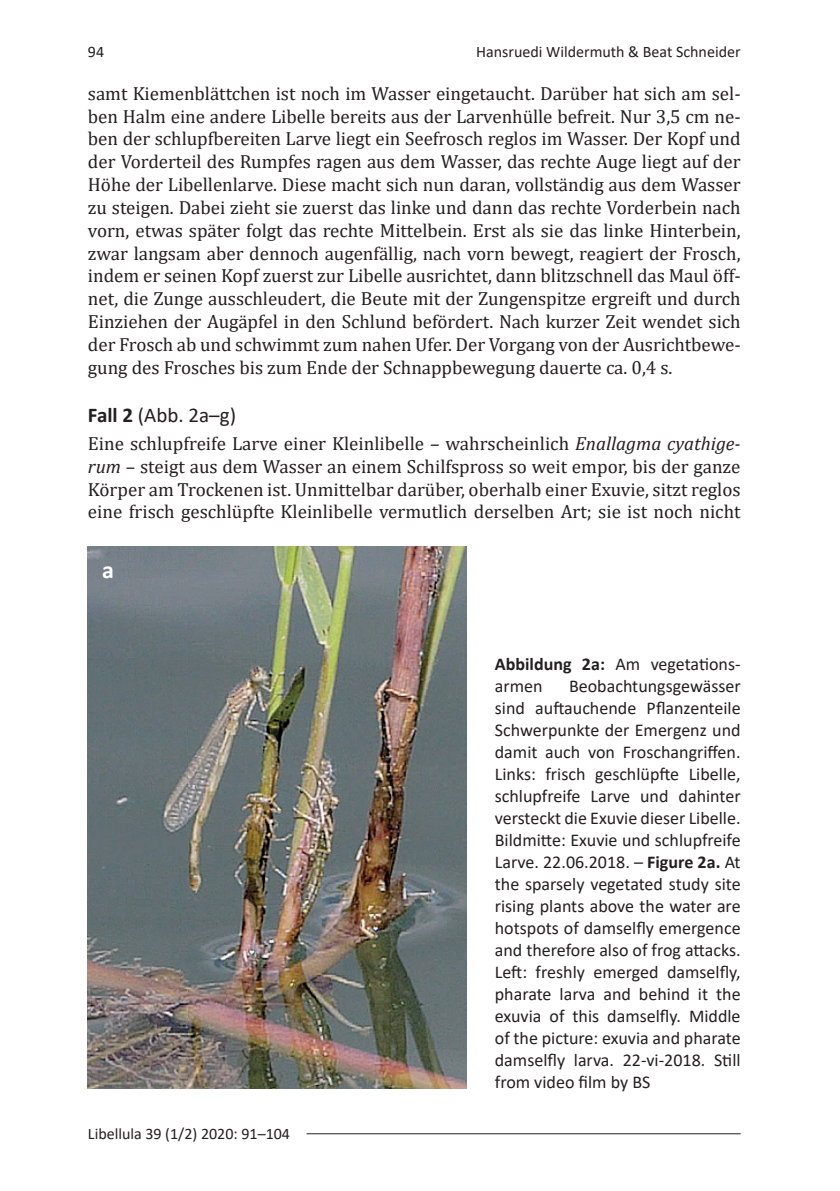
<style>
.page{position:relative;width:840px;height:1191px;background:#fff}
.page>*{position:absolute;margin:0;border:0;box-sizing:border-box;transform-origin:0 0}
.Tables_Figures{font:700 24px "Calibri";color:#fff}
.Überschrift_2{font:21px "Calibri";color:#231f20}
.Fließtext{font:19px/22.8px "Cambria";letter-spacing:-.005em;color:#231f20;text-align:justify}
.Tables_Figures-2{font:18px/22px "Calibri";color:#231f20}
.t1{font:16px "Calibri";color:#231f20}
.s1{font-weight:700}
.s2{font-style:italic}
</style>
<div class="page">
<hr style="left:306px;top:1133px;width:434px;height:1px;background:#231f20">
<img style="left:88px;top:546px;width:378px;height:543px">
<p class="t1" style="left:88px;top:41px;width:18px">94</p>
<p class="t1" style="left:476px;top:41px;width:266px">Hansruedi Wildermuth &amp; Beat Schneider</p>
<p class="Fließtext" style="left:88px;top:82px;width:654px">samt Kiemenblättchen ist noch im Wasser eingetaucht. Darüber hat sich am sel&shy;ben Halm eine andere Libelle bereits aus der Larvenhülle befreit. Nur 3,5 cm ne&shy;ben der schlupfbereiten Larve liegt ein Seefrosch reglos im Wasser. Der Kopf und der Vorderteil des Rumpfes ragen aus dem Wasser, das rechte Auge liegt auf der Höhe der Libellenlarve. Diese macht sich nun daran, vollständig aus dem Wasser zu steigen. Dabei zieht sie zuerst das linke und dann das rechte Vorderbein nach vorn, etwas später folgt das rechte Mittelbein. Erst als sie das linke Hinterbein, zwar langsam aber dennoch augenfällig, nach vorn bewegt, reagiert der Frosch, indem er seinen Kopf zuerst zur Libelle ausrichtet, dann blitzschnell das Maul öff&shy;net, die Zunge ausschleudert, die Beute mit der Zungenspitze ergreift und durch Einziehen der Augäpfel in den Schlund befördert. Nach kurzer Zeit wendet sich der Frosch ab und schwimmt zum nahen Ufer. Der Vorgang von der Ausrichtbewe&shy;gung des Frosches bis zum Ende der Schnappbewegung dauerte ca. 0,4 s.</p>
<p class="Überschrift_2" style="left:88px;top:400px;width:149px"><span class="s1">Fall 2</span> (Abb. 2a–g)</p>
<p class="Fließtext" style="left:88px;top:432px;width:653px">Eine schlupfreife Larve einer Kleinlibelle – wahrscheinlich <span class="s2">Enallagma cyathige&shy;rum</span> – steigt aus dem Wasser an einem Schilfspross so weit empor, bis der ganze Körper am Trockenen ist. Unmittelbar darüber, oberhalb einer Exuvie, sitzt reglos eine frisch geschlüpfte Kleinlibelle vermutlich derselben Art; sie ist noch nicht</p>
<p class="Tables_Figures" style="left:102px;top:553px;width:13px">a</p>
<p class="t1" style="left:88px;top:1122px;width:203px">Libellula 39 (1/2) 2020: 91–104</p>
<p class="Tables_Figures-2" style="left:494px;top:652px;width:247px"><span class="s1">Abbildung 2a:</span> Am vegetations&shy;armen</p>
<p class="Tables_Figures-2" style="left:494px;top:674px;width:247px;text-align:justify;text-indent:74px">Beobachtungsgewässer sind auftauchende Pflanzenteile Schwerpunkte der Emergenz und damit auch von Froschangriffen.<br>Links: frisch geschlüpfte Libelle, schlupfreife Larve und dahinter versteckt die Exuvie dieser Libelle.<br>Bildmitte: Exuvie und schlupfreife Larve. 22.06.2018. – <span class="s1">Figure 2a.</span> At the sparsely vegetated study site rising plants above the water are hotspots of damselfly emergence and therefore also of frog attacks.<br>Left: freshly emerged damselfly, pharate larva and behind it the exuvia of this damselfly. Middle of the picture: exuvia and pharate damselfly larva. 22-vi-2018. Still from video film by BS</p>
</div>
